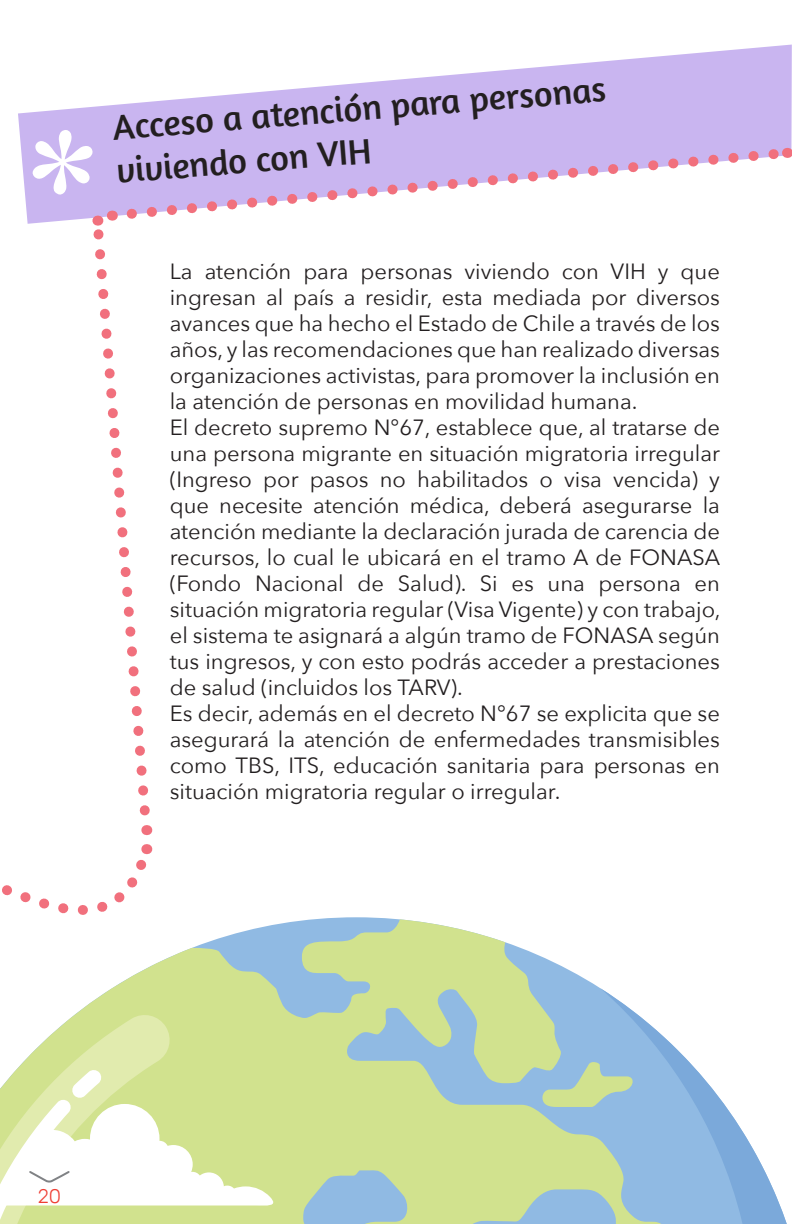
<style>
.page{position:relative;width:792px;height:1224px;background:#fff}
.page>*{position:absolute;margin:0;border:0;box-sizing:border-box;transform-origin:0 0}
.titulos{font:36px/42px "Amaranth";color:#231f20}
.t1{font:22px/26px "Avenir Next";color:#231f20;text-align:justify}
.t2{font:300 20px "Rubik";color:#ee3e34}
</style>
<div class="page">
<svg style="left:673px;top:1045px;width:114px;height:179px"></svg>
<svg style="left:78px;top:919px;width:595px;height:305px;background:#bfd7b7"></svg>
<svg style="left:0;top:1012px;width:280px;height:212px"></svg>
<svg style="left:18px;top:45px;width:774px;height:179px;fill:#c9b5f0"></svg>
<svg style="left:121px;top:143px;width:667px;height:81px"></svg>
<svg style="left:87px;top:220px;width:69px;height:596px"></svg>
<svg style="left:2px;top:825px;width:154px;height:167px"></svg>
<div style="left:31px;top:127px;width:64px;height:70px;background:#c9b5f0"></div>
<p class="titulos" style="left:111px;top:108px;width:496px;rotate:-5deg">Acceso a atención para personas viviendo con VIH</p>
<p class="t1" style="left:170px;top:257px;width:552px">La atención para personas viviendo con VIH y que ingresan al país a residir, esta mediada por diversos avances que ha hecho el Estado de Chile a través de los años, y las recomendaciones que han realizado diversas organizaciones activistas, para promover la inclusión en la atención de personas en movilidad humana.</p>
<p class="t1" style="left:170px;top:413px;width:552px">El decreto supremo N°67, establece que, al tratarse de una persona migrante en situación migratoria irregular (Ingreso por pasos no habilitados o visa vencida) y que necesite atención médica, deberá asegurarse la atención mediante la declaración jurada de carencia de recursos, lo cual le ubicará en el tramo A de FONASA (Fondo Nacional de Salud). Si es una persona en situación migratoria regular (Visa Vigente) y con trabajo, el sistema te asignará a algún tramo de FONASA según tus ingresos, y con esto podrás acceder a prestaciones de salud (incluidos los TARV).</p>
<p class="t1" style="left:170px;top:699px;width:552px">Es decir, además en el decreto N°67 se explicita que se asegurará la atención de enfermedades transmisibles como TBS, ITS, educación sanitaria para personas en situación migratoria regular o irregular.</p>
<p class="t2" style="left:38px;top:1184px;width:25px">20</p>
</div>
